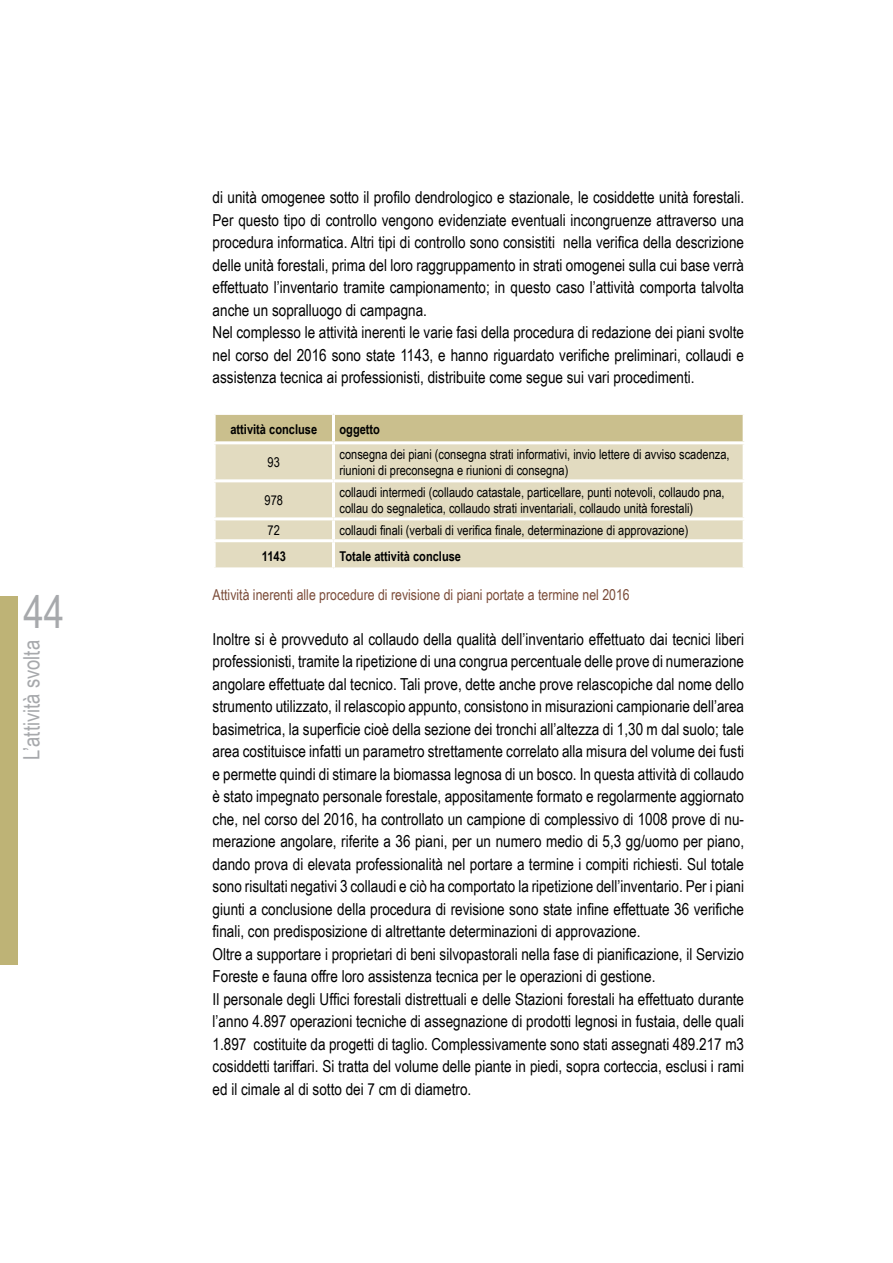
<style>
.page{position:relative;width:893px;height:1263px;background:#fff}
.page>*{position:absolute;margin:0;border:0;box-sizing:border-box;transform-origin:0 0}
.t1{font:45px "Arial Narrow";color:#a7a9ac}
.t2{font:22.5px "Arial Narrow";color:#a7a9ac}
.t3{font:16.5px/22.5px "Arial Narrow";color:#000}
.t4{font:15px "Arial Narrow";color:#7b4c39}
.t5{font:13.5px/16.2px "Arial Narrow";color:#000}
.t6{font:700 13.5px "Arial Narrow";color:#000}
</style>
<div class="page">
<div style="left:0;top:596px;width:18px;height:368px;background:#beb376"></div>
<div style="left:216px;top:415px;width:527px;height:26px;background:#cabf8d"></div>
<div style="left:216px;top:444px;width:527px;height:123px;background:#e2dbc0"></div>
<hr style="left:332px;top:415px;width:3px;height:26px;background:#fff">
<hr style="left:332px;top:444px;width:3px;height:35px;background:#fff">
<hr style="left:213px;top:479px;width:120px;height:3px;background:#fff">
<hr style="left:333px;top:479px;width:413px;height:3px;background:#fff">
<hr style="left:332px;top:482px;width:3px;height:35px;background:#fff">
<hr style="left:213px;top:517px;width:120px;height:3px;background:#fff">
<hr style="left:333px;top:517px;width:413px;height:3px;background:#fff">
<hr style="left:332px;top:520px;width:3px;height:19px;background:#fff">
<hr style="left:213px;top:539px;width:120px;height:3px;background:#fff">
<hr style="left:333px;top:539px;width:413px;height:3px;background:#fff">
<hr style="left:332px;top:542px;width:3px;height:25px;background:#fff">
<h1 class="t1" style="left:23px;top:579px;width:43px">44</h1>
<h2 class="t2" style="left:15px;top:760px;width:121px;rotate:-90deg">L’attività svolta</h2>
<p class="t3" style="left:213px;top:186px;width:533px">di unità omogenee sotto il profilo dendrologico e stazionale, le cosiddette unità forestali.<br>Per questo tipo di controllo vengono evidenziate eventuali incongruenze attraverso una procedura informatica. Altri tipi di controllo sono consistiti nella verifica della descrizione delle unità forestali, prima del loro raggruppamento in strati omogenei sulla cui base verrà effettuato l’inventario tramite campionamento; in questo caso l’attività comporta talvolta anche un sopralluogo di campagna.<br>Nel complesso le attività inerenti le varie fasi della procedura di redazione dei piani svolte nel corso del 2016 sono state 1143, e hanno riguardato verifiche preliminari, collaudi e assistenza tecnica ai professionisti, distribuite come segue sui vari procedimenti.</p>
<p class="t6" style="left:230px;top:419px;width:88px">attività concluse</p>
<p class="t6" style="left:339px;top:419px;width:42px">oggetto</p>
<p class="t5" style="left:268px;top:453px;width:14px">93</p>
<p class="t5" style="left:339px;top:445px;width:392px">consegna dei piani (consegna strati informativi, invio lettere di avviso scadenza, riunioni di preconsegna e riunioni di consegna)</p>
<p class="t5" style="left:265px;top:491px;width:20px">978</p>
<p class="t5" style="left:339px;top:483px;width:387px">collaudi intermedi (collaudo catastale, particellare, punti notevoli, collaudo pna, collau do segnaletica, collaudo strati inventariali, collaudo unità forestali)</p>
<p class="t5" style="left:268px;top:521px;width:14px">72</p>
<p class="t5" style="left:339px;top:521px;width:350px">collaudi finali (verbali di verifica finale, determinazione di approvazione)</p>
<p class="t6" style="left:262px;top:546px;width:26px">1143</p>
<p class="t6" style="left:339px;top:546px;width:123px">Totale attività concluse</p>
<p class="t4" style="left:213px;top:584px;width:419px">Attività inerenti alle procedure di revisione di piani portate a termine nel 2016</p>
<p class="t3" style="left:213px;top:627px;width:533px">Inoltre si è provveduto al collaudo della qualità dell’inventario effettuato dai tecnici liberi professionisti, tramite la ripetizione di una congrua percentuale delle prove di numerazione angolare effettuate dal tecnico. Tali prove, dette anche prove relascopiche dal nome dello strumento utilizzato, il relascopio appunto, consistono in misurazioni campionarie dell’area basimetrica, la superficie cioè della sezione dei tronchi all’altezza di 1,30 m dal suolo; tale area costituisce infatti un parametro strettamente correlato alla misura del volume dei fusti e permette quindi di stimare la biomassa legnosa di un bosco. In questa attività di collaudo è stato impegnato personale forestale, appositamente formato e regolarmente aggiornato che, nel corso del 2016, ha controllato un campione di complessivo di 1008 prove di nu&shy;merazione angolare, riferite a 36 piani, per un numero medio di 5,3 gg/uomo per piano, dando prova di elevata professionalità nel portare a termine i compiti richiesti. Sul totale sono risultati negativi 3 collaudi e ciò ha comportato la ripetizione dell’inventario. Per i piani giunti a conclusione della procedura di revisione sono state infine effettuate 36 verifiche finali, con predisposizione di altrettante determinazioni di approvazione.<br>Oltre a supportare i proprietari di beni silvopastorali nella fase di pianificazione, il Servizio Foreste e fauna offre loro assistenza tecnica per le operazioni di gestione.<br>Il personale degli Uffici forestali distrettuali e delle Stazioni forestali ha effettuato durante l’anno 4.897 operazioni tecniche di assegnazione di prodotti legnosi in fustaia, delle quali 1.897 costituite da progetti di taglio. Complessivamente sono stati assegnati 489.217 m3 cosiddetti tariffari. Si tratta del volume delle piante in piedi, sopra corteccia, esclusi i rami ed il cimale al di sotto dei 7 cm di diametro.</p>
</div>
